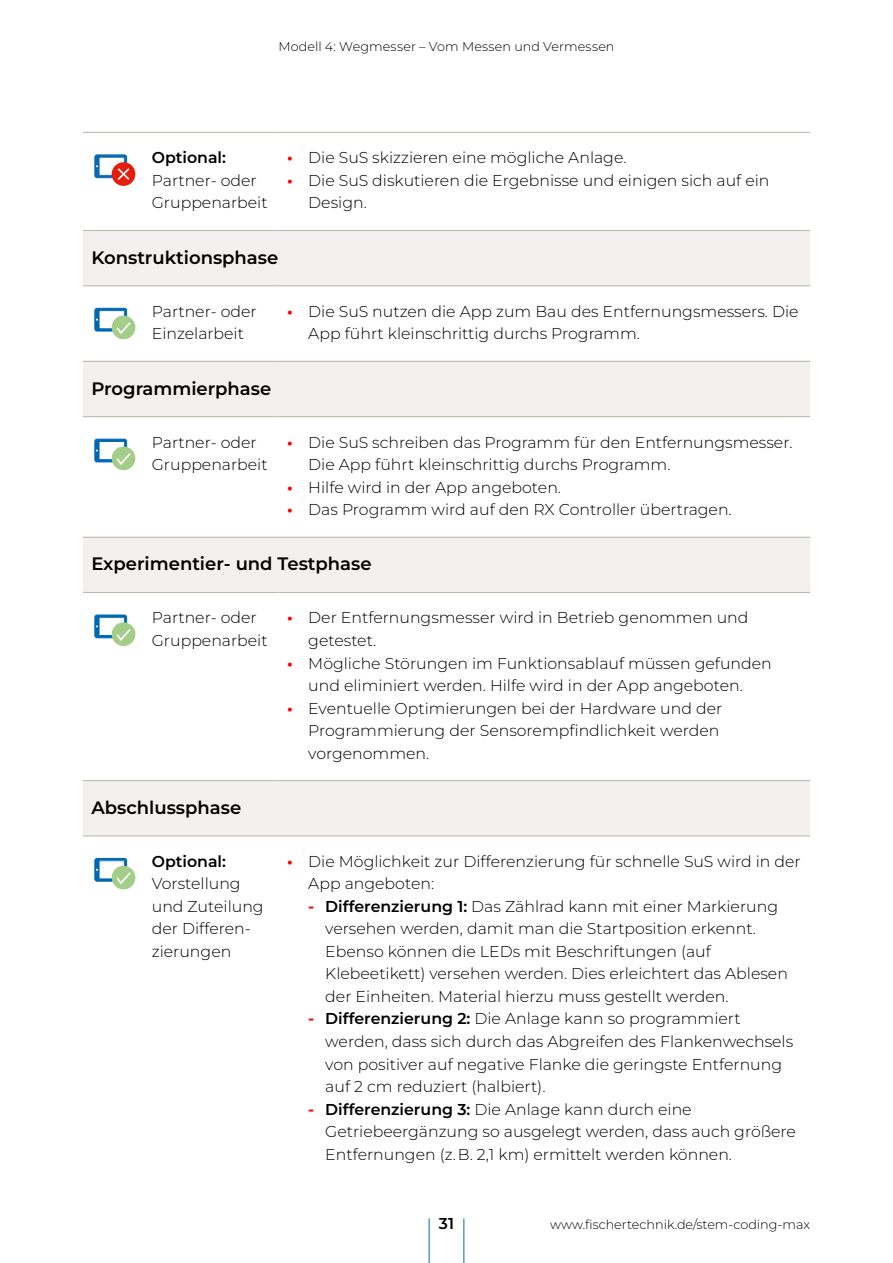
<style>
.page{position:relative;width:893px;height:1263px;background:#fff}
.page>*{position:absolute;margin:0;border:0;box-sizing:border-box;transform-origin:0 0}
.t1{font:600 18px "Montserrat";color:#000}
.t2{font:300 15.75px/22.5px "Montserrat";color:#000}
.t3{font:600 15.75px "Montserrat";color:#000}
.t4{font:300 12.75px "Montserrat";color:#000}
.s1{font-weight:700;color:#f00}
.s2{font-weight:600}
</style>
<div class="page">
<hr style="left:429px;top:1218px;width:1px;height:45px;background:#0069b4">
<hr style="left:463px;top:1218px;width:1px;height:45px;background:#0069b4">
<svg style="left:83px;top:231px;width:727px;height:604px"></svg>
<hr style="left:83px;top:132px;width:196px;height:1px;background:#bdbab0">
<hr style="left:279px;top:132px;width:531px;height:1px;background:#bdbab0">
<hr style="left:83px;top:230px;width:196px;height:1px;background:#bdbab0">
<hr style="left:279px;top:230px;width:531px;height:1px;background:#bdbab0">
<hr style="left:83px;top:285px;width:196px;height:1px;background:#bdbab0">
<hr style="left:279px;top:285px;width:531px;height:1px;background:#bdbab0">
<hr style="left:83px;top:361px;width:196px;height:1px;background:#bdbab0">
<hr style="left:279px;top:361px;width:531px;height:1px;background:#bdbab0">
<hr style="left:83px;top:416px;width:196px;height:1px;background:#bdbab0">
<hr style="left:279px;top:416px;width:531px;height:1px;background:#bdbab0">
<hr style="left:83px;top:537px;width:196px;height:1px;background:#bdbab0">
<hr style="left:279px;top:537px;width:531px;height:1px;background:#bdbab0">
<hr style="left:83px;top:592px;width:196px;height:1px;background:#bdbab0">
<hr style="left:279px;top:592px;width:531px;height:1px;background:#bdbab0">
<hr style="left:83px;top:780px;width:196px;height:1px;background:#bdbab0">
<hr style="left:279px;top:780px;width:531px;height:1px;background:#bdbab0">
<hr style="left:83px;top:835px;width:196px;height:1px;background:#bdbab0">
<hr style="left:279px;top:835px;width:531px;height:1px;background:#bdbab0">
<div style="left:95px;top:155px;width:32px;height:23px;background:#0a69b3;border-radius:2px"></div>
<div style="left:94px;top:154px;width:33px;height:24px;border:1px solid #0a69b3;border-radius:2px"></div>
<div style="left:99px;top:157px;width:25px;height:18px;background:#fff"></div>
<div style="left:99px;top:157px;width:26px;height:19px;border:1px solid #0a69b3"></div>
<div style="left:112px;top:162px;width:23px;height:24px;background:#e41d0c;border-radius:50%"></div>
<svg style="left:117px;top:168px;width:13px;height:12px"></svg>
<svg style="left:94px;top:308px;width:41px;height:31px"></svg>
<div style="left:95px;top:308px;width:32px;height:23px;background:#0068b3;border-radius:2px"></div>
<div style="left:94px;top:308px;width:33px;height:23px;border:1px solid #0068b3;border-radius:2px"></div>
<div style="left:99px;top:311px;width:25px;height:18px;background:#fff"></div>
<div style="left:99px;top:310px;width:26px;height:19px;border:1px solid #0068b3"></div>
<div style="left:112px;top:316px;width:23px;height:23px;background:#a3cd88;border-radius:50%"></div>
<svg style="left:116px;top:322px;width:15px;height:12px"></svg>
<svg style="left:94px;top:439px;width:41px;height:31px"></svg>
<div style="left:95px;top:439px;width:32px;height:23px;background:#0068b3;border-radius:2px"></div>
<div style="left:94px;top:439px;width:33px;height:23px;border:1px solid #0068b3;border-radius:2px"></div>
<div style="left:99px;top:441px;width:25px;height:19px;background:#fff"></div>
<div style="left:99px;top:441px;width:26px;height:19px;border:1px solid #0068b3"></div>
<div style="left:112px;top:446px;width:23px;height:24px;background:#a3cd88;border-radius:50%"></div>
<svg style="left:116px;top:453px;width:15px;height:12px"></svg>
<div style="left:94px;top:615px;width:41px;height:31px;background:#fff"></div>
<div style="left:95px;top:615px;width:32px;height:23px;background:#0068b3;border-radius:2px"></div>
<div style="left:94px;top:615px;width:33px;height:23px;border:1px solid #0068b3;border-radius:2px"></div>
<div style="left:99px;top:617px;width:25px;height:18px;background:#fff"></div>
<div style="left:99px;top:617px;width:26px;height:19px;border:1px solid #0068b3"></div>
<div style="left:112px;top:622px;width:23px;height:24px;background:#a3cd88;border-radius:50%"></div>
<svg style="left:116px;top:629px;width:15px;height:12px"></svg>
<svg style="left:95px;top:858px;width:32px;height:23px"></svg>
<div style="left:94px;top:858px;width:33px;height:24px;border:1px solid #0068b3;border-radius:2px"></div>
<div style="left:99px;top:861px;width:25px;height:18px;background:#fff"></div>
<div style="left:112px;top:866px;width:23px;height:23px;background:#a3cd88;border-radius:50%"></div>
<svg style="left:116px;top:872px;width:15px;height:13px"></svg>
<p class="t4" style="left:278px;top:37px;width:338px">Modell 4: Wegmesser – Vom Messen und Vermessen</p>
<p class="t3" style="left:152px;top:147px;width:76px">Optional:</p>
<p class="t2" style="left:152px;top:169px;width:117px">Partner- oder<br>Gruppenarbeit</p>
<p class="t2" style="left:287px;top:146px;width:341px"><span class="s1">•</span> Die SuS skizzieren eine mögliche Anlage.</p>
<p class="t2" style="left:308px;top:169px;width:463px;text-indent:-21px"><span class="s1">•</span> Die SuS diskutieren die Ergebnisse und einigen sich auf ein<br>Design.</p>
<p class="t1" style="left:91px;top:244px;width:188px">Konstruktionsphase</p>
<p class="t2" style="left:152px;top:299px;width:106px">Partner- oder<br>Einzelarbeit</p>
<p class="t2" style="left:308px;top:299px;width:492px;text-indent:-21px"><span class="s1">•</span> Die SuS nutzen die App zum Bau des Entfernungsmessers. Die<br>App fü hrt kleinschrittig durchs Programm.</p>
<p class="t1" style="left:91px;top:375px;width:181px">Programmierphase</p>
<p class="t2" style="left:152px;top:430px;width:117px">Partner- oder<br>Gruppen arbeit</p>
<p class="t2" style="left:308px;top:430px;width:486px;text-indent:-21px"><span class="s1">•</span> Die SuS schreiben das Programm fü r den Entfernungsmesser.<br>Die App fü hrt kleinschrittig durchs Programm.</p>
<p class="t2" style="left:287px;top:475px;width:276px"><span class="s1">•</span> Hilfe wird in der App angeboten.</p>
<p class="t2" style="left:287px;top:498px;width:446px"><span class="s1">•</span> Das Programm wird auf den RX Controller ü bertragen.</p>
<p class="t1" style="left:91px;top:551px;width:282px">Experimentier- und Testphase</p>
<p class="t2" style="left:152px;top:606px;width:117px">Partner- oder<br>Gruppenarbeit</p>
<p class="t2" style="left:308px;top:606px;width:442px;text-indent:-21px"><span class="s1">•</span> Der Entfernungsmesser wird in Betrieb genommen und getestet.</p>
<p class="t2" style="left:287px;top:651px;width:486px;text-align:center"><span class="s1">•</span> Mögliche Störungen im Funktionsablauf müssen gefunden und eliminiert werden. Hilfe wird in der App angeboten.</p>
<p class="t2" style="left:308px;top:696px;width:416px;text-indent:-21px"><span class="s1">•</span> Eventuelle Optimierungen bei der Hardware und der<br>Programmierung der Sensorempfindlichkeit werden vorgenommen.</p>
<p class="t1" style="left:91px;top:795px;width:151px">Abschlussphase</p>
<p class="t3" style="left:152px;top:850px;width:76px">Optional:</p>
<p class="t2" style="left:152px;top:872px;width:113px">Vorstellung und Zuteilung der Differen&shy;zierungen</p>
<p class="t2" style="left:308px;top:849px;width:494px;text-indent:-21px"><span class="s1">•</span> Die Möglichkeit zur Differenzierung fü r schnelle SuS wird in der<br>App angeboten:</p>
<p class="t2" style="left:325px;top:894px;width:464px;text-indent:-17px"><span class="s1">-</span> <span class="s2">Differenzierung 1:</span> Das Zählrad kann mit einer Markierung versehen werden, damit man die Startposition erkennt.<br>Ebenso können die LEDs mit Beschriftungen (auf Klebeetikett) versehen werden. Dies erleichtert das Ablesen der Einheiten. Material hierzu muss gestellt werden.</p>
<p class="t2" style="left:325px;top:1007px;width:469px;text-indent:-17px"><span class="s1">-</span> <span class="s2">Differenzierung 2:</span> Die Anlage kann so programmiert werden, dass sich durch das Abgreifen des Flankenwechsels von positiver auf negative Flanke die geringste Entfernung auf 2 cm reduziert (halbiert).</p>
<p class="t2" style="left:325px;top:1097px;width:472px;text-indent:-17px"><span class="s1">-</span> <span class="s2">Differenzierung 3:</span> Die Anlage kann durch eine<br>Getriebeergänzung so ausgelegt werden, dass auch größere<br>Entfernungen (z. B. 2,1 km) ermittelt werden können.</p>
<p class="t3" style="left:439px;top:1212px;width:17px">31</p>
<p class="t4" style="left:550px;top:1216px;width:261px">www.fischertechnik.de/stem-coding-max</p>
</div>
